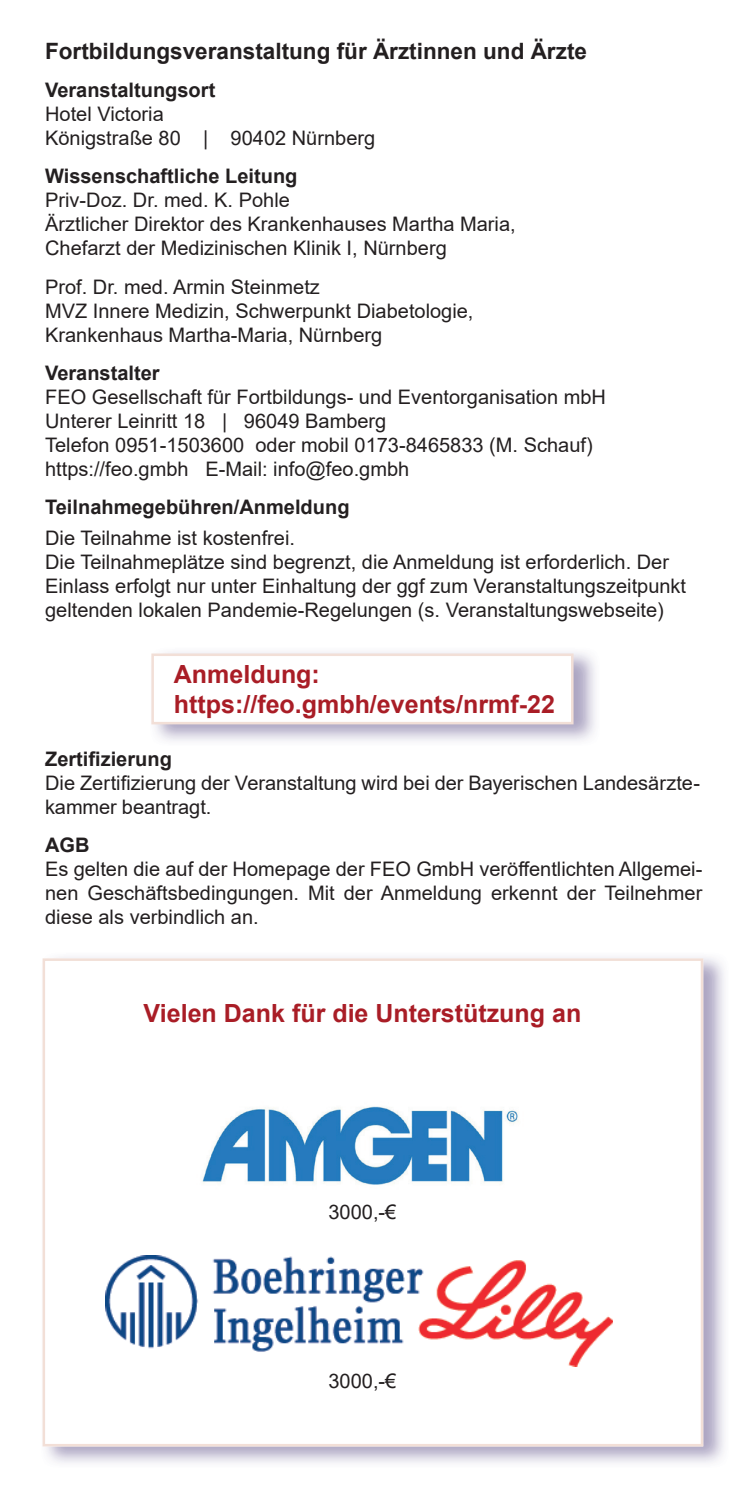
<style>
.page{position:relative;width:745px;height:1489px;background:#fff}
.page>*{position:absolute;margin:0;border:0;box-sizing:border-box;transform-origin:0 0}
.t1{font:700 25px/30px "Arial";color:#a91d26}
.t2{font:700 22.5px "Arial";color:#231f20}
.t3{font:20px/24px "Arial";color:#231f20}
.t4{font:700 20px "Arial";color:#231f20}
</style>
<div class="page">
<img style="left:151px;top:652px;width:444px;height:89px">
<div style="left:152px;top:654px;width:420px;height:69px;background:#fff"></div>
<div style="left:151px;top:653px;width:422px;height:71px;border:3px solid #f2dfd7"></div>
<img style="left:42px;top:957px;width:682px;height:506px">
<svg style="left:43px;top:958px;width:659px;height:488px"></svg>
<img style="left:187px;top:1097px;width:350px;height:96px">
<img style="left:105px;top:1255px;width:507px;height:111px">
<p class="t2" style="left:45px;top:35px;width:543px">Fortbildungsveranstaltung für Ärztinnen und Ärzte</p>
<p class="t4" style="left:45px;top:76px;width:172px">Veranstaltungsort</p>
<p class="t3" style="left:45px;top:102px;width:331px">Hotel Victoria<br>Königstraße 80 | 90402 Nürnberg</p>
<p class="t4" style="left:45px;top:162px;width:254px">Wissenschaftliche Leitung</p>
<p class="t3" style="left:45px;top:188px;width:472px">Priv-Doz. Dr. med. K. Pohle<br>Ärztlicher Direktor des Krankenhauses Martha Maria,<br>Chefarzt der Medizinischen Klinik I, Nürnberg</p>
<p class="t3" style="left:45px;top:274px;width:429px">Prof. Dr. med. Armin Steinmetz<br>MVZ Innere Medizin, Schwerpunkt Diabetologie,<br>Krankenhaus Martha-Maria, Nürnberg</p>
<p class="t4" style="left:45px;top:358px;width:116px">Veranstalter</p>
<p class="t3" style="left:45px;top:384px;width:562px">FEO Gesellschaft für Fortbildungs- und Eventorganisation mbH Unterer Leinritt 18 | 96049 Bamberg<br>Telefon 0951-1503600 oder mobil 0173-8465833 (M. Schauf) https://feo.gmbh E-Mail: info@feo.gmbh</p>
<p class="t4" style="left:45px;top:493px;width:306px">Teilnahmegebühren/Anmeldung</p>
<p class="t3" style="left:45px;top:526px;width:642px">Die Teilnahme ist kostenfrei.<br>Die Teilnahmeplätze sind begrenzt, die Anmeldung ist erforderlich. Der Einlass erfolgt nur unter Einhaltung der ggf zum Veranstaltungszeitpunkt geltenden lokalen Pandemie-Regelungen (s. Veranstaltungswebseite)</p>
<p class="t1" style="left:174px;top:659px;width:382px">Anmeldung: https://feo.gmbh/events/nrmf-22</p>
<p class="t4" style="left:45px;top:744px;width:128px">Zertifizierung</p>
<p class="t3" style="left:45px;top:770px;width:656px">Die Zertifizierung der Veranstaltung wird bei der Bayerischen Landesärzte&shy;kammer beantragt.</p>
<p class="t4" style="left:45px;top:830px;width:46px">AGB</p>
<p class="t3" style="left:45px;top:856px;width:658px;text-align:justify">Es gelten die auf der Homepage der FEO GmbH veröffentlichten Allgemei&shy;nen Geschäftsbedingungen. Mit der Anmeldung erkennt der Teilnehmer diese als verbindlich an.</p>
<p class="t1" style="left:143px;top:998px;width:439px">Vielen Dank für die Unterstützung an</p>
<p class="t3" style="left:328px;top:1199px;width:69px">3000,-€</p>
<p class="t3" style="left:328px;top:1368px;width:69px">3000,-€</p>
</div>
